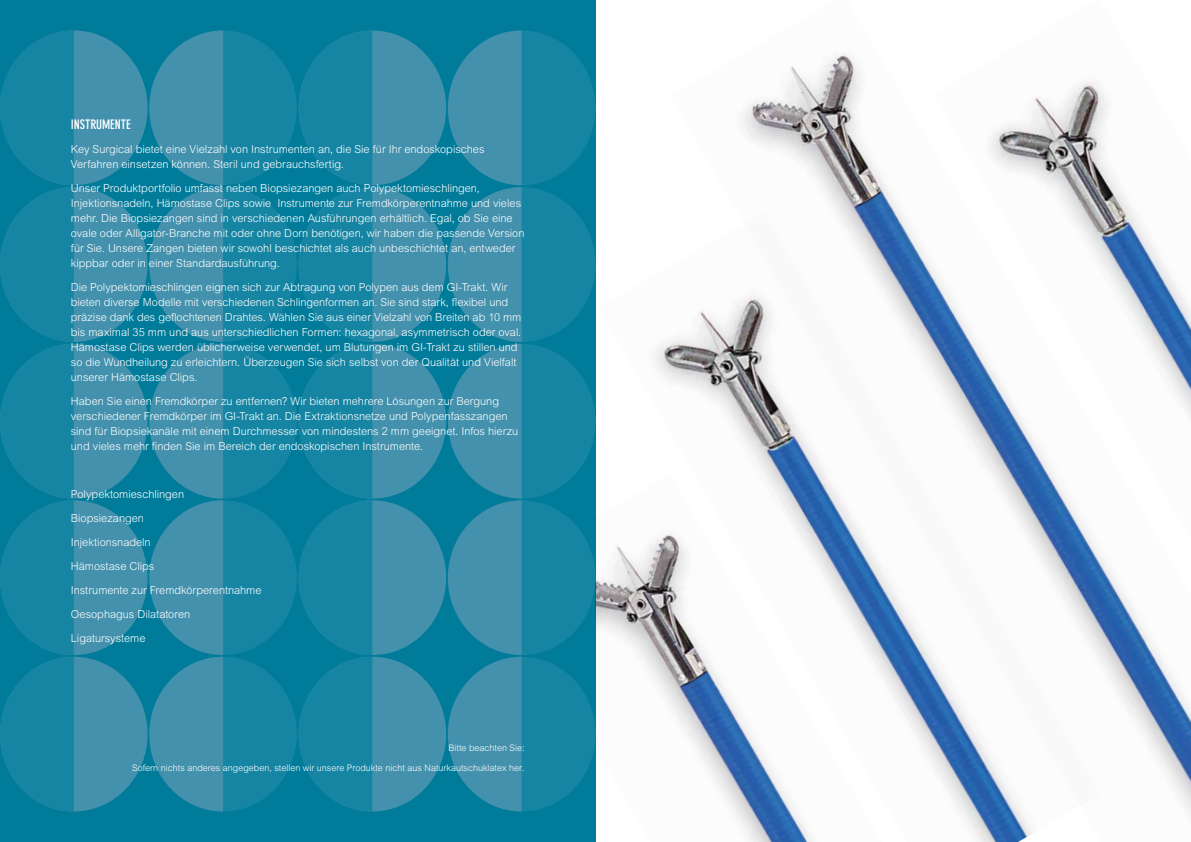
<style>
.page{position:relative;width:1191px;height:842px;background:#fff}
.page>*{position:absolute;margin:0;border:0;box-sizing:border-box;transform-origin:0 0}
.t1{font:700 condensed 13px "DIN Neuzeit Grotesk Pro";letter-spacing:-.005em;color:#fff}
.t2{font:300 11px/15px "Arial MT Std";letter-spacing:-.005em;color:#fff}
.t3{font:300 9px "Arial MT Std";color:#fff}
</style>
<div class="page">
<div style="left:0;top:0;width:595px;height:842px;background:#007b9a"></div>
<div style="left:448px;top:187px;width:147px;height:155px;background:#1685a3;border-radius:50%"></div>
<div style="left:298px;top:187px;width:148px;height:155px;background:#4491ad;border-radius:50%"></div>
<div style="left:149px;top:187px;width:148px;height:155px;background:#1685a3;border-radius:50%"></div>
<div style="left:0;top:187px;width:148px;height:155px;background:#4491ad;border-radius:50%"></div>
<div style="left:448px;top:344px;width:147px;height:155px;background:#1685a3;border-radius:50%"></div>
<div style="left:448px;top:30px;width:147px;height:155px;background:#1685a3;border-radius:50%"></div>
<div style="left:298px;top:344px;width:148px;height:155px;background:#4491ad;border-radius:50%"></div>
<div style="left:298px;top:30px;width:148px;height:155px;background:#4491ad;border-radius:50%"></div>
<div style="left:149px;top:344px;width:148px;height:155px;background:#1685a3;border-radius:50%"></div>
<div style="left:149px;top:30px;width:148px;height:155px;background:#1685a3;border-radius:50%"></div>
<div style="left:0;top:344px;width:148px;height:155px;background:#4491ad;border-radius:50%"></div>
<div style="left:0;top:30px;width:148px;height:155px;background:#4491ad;border-radius:50%"></div>
<div style="left:448px;top:500px;width:147px;height:155px;background:#1685a3;border-radius:50%"></div>
<div style="left:298px;top:500px;width:148px;height:155px;background:#4491ad;border-radius:50%"></div>
<div style="left:149px;top:500px;width:148px;height:155px;background:#1685a3;border-radius:50%"></div>
<div style="left:0;top:500px;width:148px;height:155px;background:#4491ad;border-radius:50%"></div>
<div style="left:448px;top:657px;width:147px;height:154px;background:#1685a3;border-radius:50%"></div>
<div style="left:298px;top:657px;width:148px;height:154px;background:#4491ad;border-radius:50%"></div>
<div style="left:149px;top:657px;width:148px;height:154px;background:#1685a3;border-radius:50%"></div>
<div style="left:0;top:657px;width:148px;height:154px;background:#4491ad;border-radius:50%"></div>
<svg style="left:448px;top:30px;width:74px;height:781px"></svg>
<svg style="left:298px;top:30px;width:74px;height:781px"></svg>
<svg style="left:149px;top:30px;width:74px;height:781px"></svg>
<svg style="left:0;top:30px;width:74px;height:781px"></svg>
<img style="left:670px;top:53px;width:521px;height:789px">
<img style="left:595px;top:475px;width:345px;height:367px">
<p class="t1" style="left:71px;top:117px;width:61px">INSTRUMENTE</p>
<p class="t2" style="left:71px;top:142px;width:415px">Key Surgical bietet eine Vielzahl von Instrumenten an, die Sie für Ihr endoskopisches<br>Verfahren einsetzen können. Steril und gebrauchsfertig.</p>
<p class="t2" style="left:71px;top:181px;width:455px">Unser Produktportfolio umfasst neben Biopsiezangen auch Polypektomieschlingen, Injektionsnadeln, Hämostase Clips sowie Instrumente zur Fremdkörperentnahme und vieles mehr. Die Biopsiezangen sind in verschiedenen Ausführungen erhältlich. Egal, ob Sie eine ovale oder Alligator-Branche mit oder ohne Dorn benötigen, wir haben die passende Version für Sie. Unsere Zangen bieten wir sowohl beschichtet als auch unbeschichtet an, entweder kippbar oder in einer Standardausführung.</p>
<p class="t2" style="left:71px;top:280px;width:452px">Die Polypektomieschlingen eignen sich zur Abtragung von Polypen aus dem GI-Trakt. Wir bieten diverse Modelle mit verschiedenen Schlingenformen an. Sie sind stark, flexibel und präzise dank des geflochtenen Drahtes. Wählen Sie aus einer Vielzahl von Breiten ab 10 mm bis maximal 35 mm und aus unterschiedlichen Formen: hexagonal, asymmetrisch oder oval.<br>Hämostase Clips werden üblicherweise verwendet, um Blutungen im GI-Trakt zu stillen und so die Wundheilung zu erleichtern. Überzeugen Sie sich selbst von der Qualität und Vielfalt unserer Hämostase Clips.</p>
<p class="t2" style="left:71px;top:394px;width:449px">Haben Sie einen Fremdkörper zu entfernen? Wir bieten mehrere Lösungen zur Bergung verschiedener Fremdkörper im GI-Trakt an. Die Extraktionsnetze und Polypenfasszangen sind für Biopsiekanäle mit einem Durchmesser von mindestens 2 mm geeignet. Infos hierzu und vieles mehr finden Sie im Bereich der endoskopischen Instrumente.</p>
<p class="t2" style="left:71px;top:482px;width:192px;line-height:24px">Polypektomieschlingen<br>Biopsiezangen<br>Injektionsnadeln<br>Hämostase Clips<br>Instrumente zur Fremdkörperentnahme<br>Oesophagus Dilatatoren<br>Ligatursysteme</p>
<p class="t3" style="left:448px;top:743px;width:78px">Bitte beachten Sie:</p>
<p class="t3" style="left:132px;top:763px;width:394px">Sofern nichts anderes angegeben, stellen wir unsere Produkte nicht aus Naturkautschuklatex her.</p>
</div>
